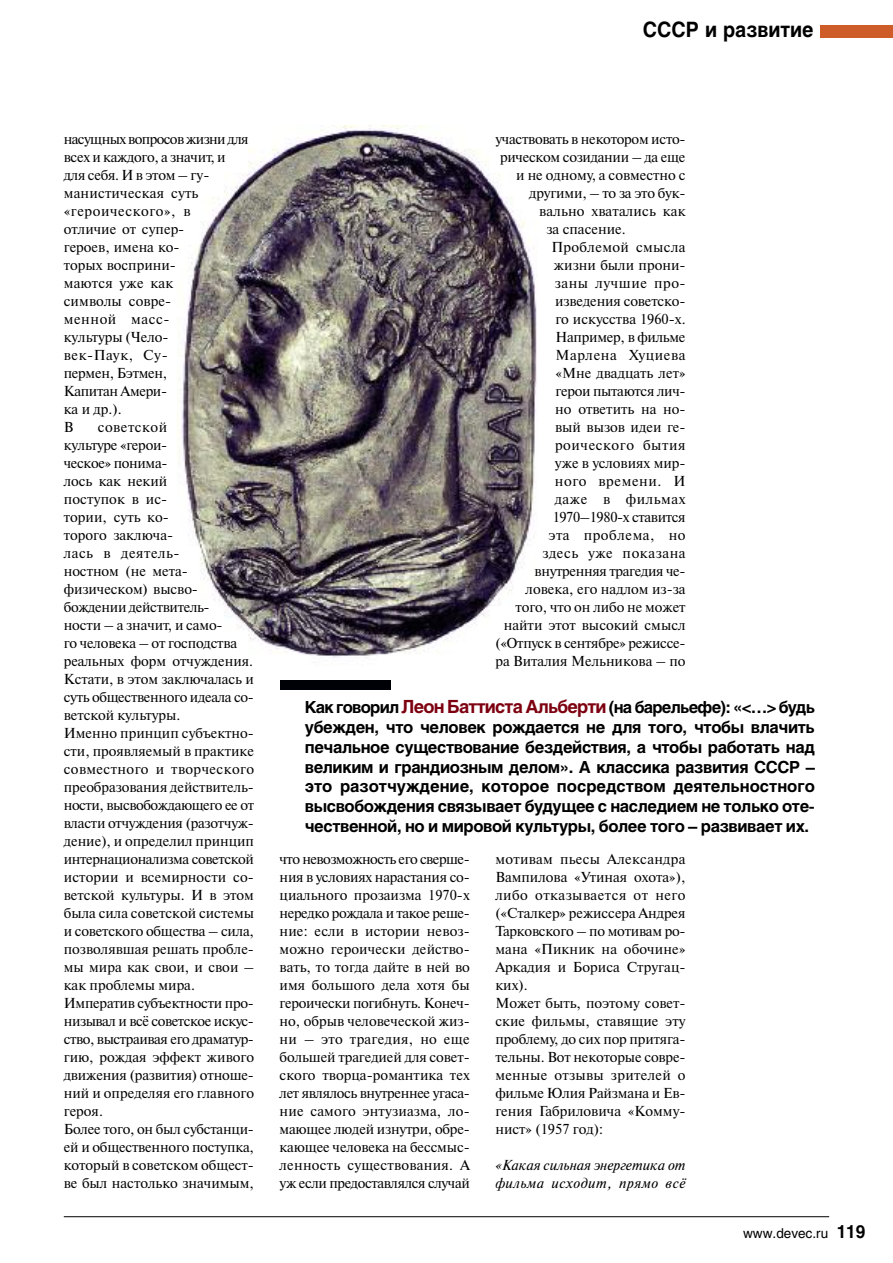
<style>
.page{position:relative;width:893px;height:1263px;background:#fff}
.page>*{position:absolute;margin:0;border:0;box-sizing:border-box;transform-origin:0 0}
.t1{font:700 21px "Helios";color:#000;scale:.93 1}
.t2{font:700 16.5px/20px "Helios";letter-spacing:-.025em;color:#000;text-align:justify}
.t3{font:14.4px/18px "Newton C";color:#000}
.t4{font:14.4px "Newton C";letter-spacing:-.02em;color:#000}
.t5{font:14.4px "Newton C";letter-spacing:.04em;color:#000}
.t6{font:italic 14.4px/18px "Newton C";color:#000}
.t7{font:14.4px "Newton C";letter-spacing:-.025em;color:#000}
.t8{font:14.4px "Newton C";letter-spacing:.025em;color:#000}
.t9{font:14.4px "Newton C";letter-spacing:.035em;color:#000}
.t10{font:13.5px "Helios";color:#000}
.s1{font-size:18px;color:#7d0010}
.s2{font-weight:700;font-size:18px}
</style>
<div class="page">
<hr style="left:64px;top:1216px;width:765px;height:1px;background:#000">
<div style="left:821px;top:26px;width:72px;height:12px;background:#ce5c28"></div>
<img style="left:178px;top:125px;width:359px;height:533px">
<div style="left:280px;top:680px;width:110px;height:10px;background:#000107"></div>
<h1 class="t1" style="left:643px;top:22px;width:185px">СССР и развитие</h1>
<p class="t3" style="left:64px;top:130px;width:186px">насущных вопросов жизни для всех и каждого, а значит, и для себя. И в этом – гу&shy;манистическая суть «героического», в<br>отличие от супер-<br>героев, имена ко-<br>торых восприни-<br>маются уже как<br>символы совре-<br>менной масс-<br>культуры (Чело-<br>век-Паук, Су-<br>пермен, Бэтмен,<br>Капитан Амери-<br>ка и др.).<br>В</p>
<p class="t3" style="left:64px;top:418px;width:192px;text-indent:34px">советской<br>культуре «герои-<br>ческое» понима-<br>лось как некий<br>поступок в ис-<br>тории, суть ко-<br>торого заключа-<br>лась в деятель-<br>ностном (не мета&shy;физическом) высво&shy;бождении действитель-<br>ности – а значит, и само-<br>го человека – от господства реальных форм отчуждения.<br>Кстати, в этом заключалась и суть общественного идеала со&shy;ветской культуры.<br>Именно принцип субъектно&shy;сти, проявляемый в практике совместного и творческого преобразования действитель&shy;ности, высвобождающего ее от власти отчуждения (разотчуж&shy;дение), и определил принцип интернационализма советской истории и всемирности со&shy;ветской культуры. И в этом была сила советской системы и советского общества – сила, позволявшая решать пробле&shy;мы мира как свои, и свои – как проблемы мира.<br>Императив субъектности про&shy;низывал и всё советское искус&shy;ство, выстраивая его драматур&shy;гию, рождая эффект живого движения (развития) отноше&shy;ний и определяя его главного героя.<br>Более того, он был субстанци&shy;ей и общественного поступка, который в советском общест&shy;ве был настолько значимым,</p>
<p class="t4" style="left:495px;top:131px;width:192px">участвовать в некотором исто-</p>
<p class="t4" style="left:500px;top:149px;width:187px">рическом созидании – да еще</p>
<p class="t3" style="left:516px;top:166px;width:171px">и не одному, а совместно с</p>
<p class="t3" style="left:529px;top:184px;width:158px">другими, – то за это бук-</p>
<p class="t3" style="left:539px;top:202px;width:148px">вально хватались как</p>
<p class="t3" style="left:546px;top:220px;width:81px">за спасение.</p>
<p class="t8" style="left:551px;top:239px;width:136px">Проблемой смысла</p>
<p class="t3" style="left:554px;top:256px;width:133px">жизни были прони-</p>
<p class="t9" style="left:555px;top:275px;width:132px">заны лучшие про-</p>
<p class="t3" style="left:555px;top:292px;width:132px">изведения советско-</p>
<p class="t3" style="left:555px;top:310px;width:132px">го искусства 1960-х.</p>
<p class="t4" style="left:555px;top:329px;width:132px">Например, в фильме</p>
<p class="t5" style="left:555px;top:347px;width:132px">Марлена Хуциева</p>
<p class="t3" style="left:555px;top:364px;width:132px">«Мне двадцать лет»</p>
<p class="t4" style="left:555px;top:383px;width:132px">герои пытаются лич-</p>
<p class="t3" style="left:555px;top:400px;width:132px">но ответить на но-</p>
<p class="t3" style="left:555px;top:418px;width:132px">вый вызов идеи ге-</p>
<p class="t5" style="left:555px;top:437px;width:132px">роического бытия</p>
<p class="t3" style="left:555px;top:454px;width:132px">уже в условиях мир-</p>
<p class="t5" style="left:555px;top:473px;width:132px">ного времени. И</p>
<p class="t5" style="left:555px;top:491px;width:132px">даже в фильмах</p>
<p class="t7" style="left:553px;top:509px;width:134px">1970–1980-х ставится</p>
<p class="t5" style="left:548px;top:527px;width:139px">эта проблема, но</p>
<p class="t5" style="left:542px;top:545px;width:145px">здесь уже показана</p>
<p class="t7" style="left:535px;top:563px;width:152px">внутренняя трагедия че-</p>
<p class="t3" style="left:526px;top:580px;width:161px">ловека, его надлом из-за</p>
<p class="t3" style="left:515px;top:598px;width:172px">того, что он либо не может</p>
<p class="t3" style="left:504px;top:616px;width:183px">найти этот высокий смысл</p>
<p class="t4" style="left:495px;top:635px;width:192px">(«Отпуск в сентябре» режиссе-</p>
<p class="t3" style="left:495px;top:652px;width:192px">ра Виталия Мельникова – по</p>
<p class="t2" style="left:305px;top:698px;width:512px">Как говорил <span class="s1">Леон Баттиста Альберти</span> (на барельефе): «&lt;…&gt; будь убежден, что человек рождается не для того, чтобы влачить печальное существование бездействия, а чтобы работать над великим и грандиозным делом». А классика развития СССР – это разотчуждение, которое посредством деятельностного высвобождения связывает будущее с наследием не только оте&shy;чественной, но и мировой культуры, более того – развивает их.</p>
<p class="t3" style="left:280px;top:850px;width:192px;text-align:justify">что невозможность его сверше&shy;ния в условиях нарастания со&shy;циального прозаизма 1970-х нередко рождала и такое реше&shy;ние: если в истории невоз&shy;можно героически действо&shy;вать, то тогда дайте в ней во имя большого дела хотя бы героически погибнуть. Конеч&shy;но, обрыв человеческой жиз&shy;ни – это трагедия, но еще большей трагедией для совет&shy;ского творца-романтика тех лет являлось внутреннее угаса&shy;ние самого энтузиазма, ло&shy;мающее людей изнутри, обре&shy;кающее человека на бессмыс&shy;ленность существования. А уж если предоставлялся случай</p>
<p class="t3" style="left:495px;top:850px;width:192px">мотивам пьесы Александра<br>Вампилова «Утиная охота»), либо отказывается от него («Сталкер» режиссера Андрея<br>Тарковского – по мотивам ро&shy;мана «Пикник на обочине»<br>Аркадия и Бориса Стругац&shy;ких).<br>Может быть, поэтому совет&shy;ские фильмы, ставящие эту проблему, до сих пор притяга&shy;тельны. Вот некоторые совре&shy;менные отзывы зрителей о фильме Юлия Райзмана и Ев&shy;гения Габриловича «Комму&shy;нист» (1957 год):</p>
<p class="t6" style="left:495px;top:1156px;width:192px">«Какая сильная энергетика от фильма исходит, прямо всё</p>
<p class="t10" style="left:743px;top:1228px;width:124px">www.devec.ru <span class="s2">119</span></p>
</div>
